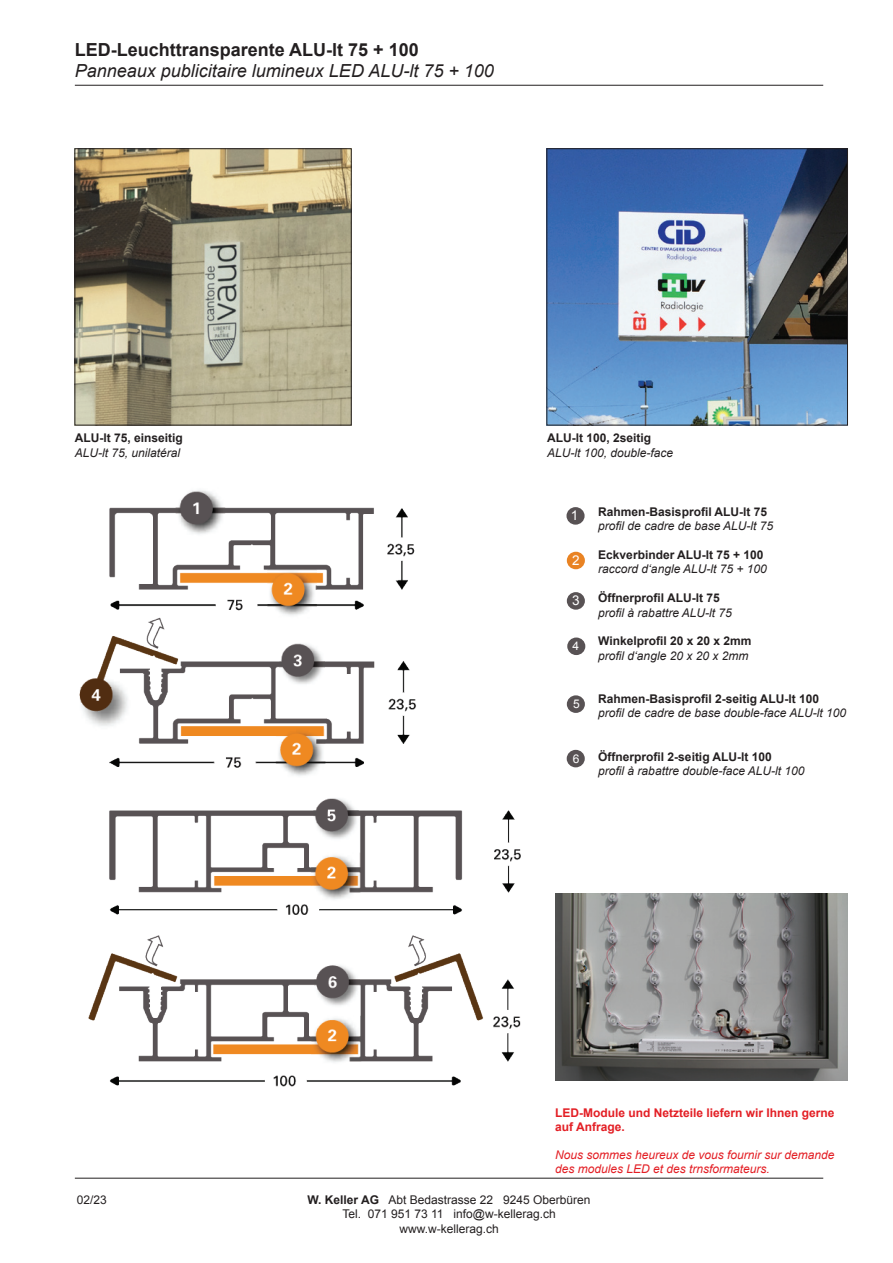
<style>
.page{position:relative;width:893px;height:1263px;background:#fff}
.page>*{position:absolute;margin:0;border:0;box-sizing:border-box;transform-origin:0 0}
.t1{font:italic 18px "Arial";color:#231f20}
.t2{font:700 18px "Arial";color:#231f20}
.t3{font:13.5px "Arial";color:#fff}
.t4{font:italic 12px "Arial";color:#231f20}
.t5{font:700 12px "Arial";color:#231f20}
.t6{font:12px/14.4px "Arial";color:#231f20;text-align:center}
.t7{font:italic 12px/14.4px "Arial";color:#e31e24}
.t8{font:700 12px/14.4px "Arial";color:#e31e24}
.t9{font:12px "Arial";color:#fff}
.s1{font-weight:700}
</style>
<div class="page">
<img style="left:549px;top:150px;width:297px;height:273px">
<div style="left:547px;top:148px;width:301px;height:277px;border:1px solid #231f20"></div>
<div style="left:566px;top:507px;width:19px;height:18px;background:#585254;border-radius:50%"></div>
<div style="left:567px;top:552px;width:18px;height:17px;background:#e98323;border-radius:50%"></div>
<div style="left:567px;top:592px;width:18px;height:18px;background:#585254;border-radius:50%"></div>
<div style="left:567px;top:637px;width:18px;height:18px;background:#585254;border-radius:50%"></div>
<hr style="left:75px;top:85px;width:748px;height:1px;background:#231f20">
<hr style="left:75px;top:1178px;width:748px;height:1px;background:#231f20">
<img style="left:79px;top:490px;width:442px;height:597px">
<div style="left:567px;top:695px;width:18px;height:18px;background:#585254;border-radius:50%"></div>
<div style="left:567px;top:750px;width:18px;height:17px;background:#585254;border-radius:50%"></div>
<img style="left:77px;top:150px;width:272px;height:273px">
<div style="left:75px;top:148px;width:276px;height:277px;border:1px solid #231f20"></div>
<img style="left:555px;top:893px;width:293px;height:188px">
<h1 class="t2" style="left:75px;top:37px;width:345px">LED-Leuchttransparente ALU-lt 75 + 100</h1>
<h1 class="t1" style="left:75px;top:59px;width:421px">Panneaux publicitaire lumineux LED ALU-lt 75 + 100</h1>
<p class="t5" style="left:75px;top:430px;width:110px">ALU-lt 75, einseitig</p>
<p class="t4" style="left:75px;top:445px;width:107px">ALU-lt 75, unilatéral</p>
<p class="t5" style="left:547px;top:430px;width:106px">ALU-lt 100, 2seitig</p>
<p class="t4" style="left:547px;top:445px;width:128px">ALU-lt 100, double-face</p>
<p class="t3" style="left:571px;top:507px;width:9px">1</p>
<p class="t3" style="left:572px;top:551px;width:9px">2</p>
<p class="t3" style="left:572px;top:592px;width:9px">3</p>
<p class="t9" style="left:572px;top:638px;width:8px">4</p>
<p class="t9" style="left:573px;top:696px;width:8px">5</p>
<p class="t9" style="left:573px;top:750px;width:8px">6</p>
<p class="t5" style="left:598px;top:504px;width:170px">Rahmen-Basisprofil ALU-lt 75</p>
<p class="t4" style="left:598px;top:518px;width:176px">profil de cadre de base ALU-lt 75</p>
<p class="t5" style="left:598px;top:547px;width:167px">Eckverbinder ALU-lt 75 + 100</p>
<p class="t4" style="left:598px;top:561px;width:170px">raccord d‘angle ALU-lt 75 + 100</p>
<p class="t5" style="left:598px;top:590px;width:123px">Öffnerprofil ALU-lt 75</p>
<p class="t4" style="left:598px;top:605px;width:135px">profil à rabattre ALU-lt 75</p>
<p class="t5" style="left:598px;top:633px;width:155px">Winkelprofil 20 x 20 x 2mm</p>
<p class="t4" style="left:598px;top:648px;width:152px">profil d‘angle 20 x 20 x 2mm</p>
<p class="t5" style="left:598px;top:691px;width:222px">Rahmen-Basisprofil 2-seitig ALU-lt 100</p>
<p class="t4" style="left:598px;top:705px;width:249px">profil de cadre de base double-face ALU-lt 100</p>
<p class="t5" style="left:598px;top:748px;width:175px">Öffnerprofil 2-seitig ALU-lt 100</p>
<p class="t4" style="left:598px;top:763px;width:208px">profil à rabattre double-face ALU-lt 100</p>
<p class="t8" style="left:555px;top:1106px;width:281px">LED-Module und Netzteile liefern wir Ihnen gerne auf Anfrage.</p>
<p class="t7" style="left:555px;top:1147px;width:281px">Nous sommes heureux de vous fournir sur demande des modules LED et des trnsformateurs.</p>
<p class="t6" style="left:77px;top:1192px;width:32px">02/23</p>
<p class="t6" style="left:308px;top:1192px;width:285px"><span class="s1">W. Keller AG</span> Abt Bedastrasse 22 9245 Oberbüren<br>Tel. 071 951 73 11 info@w-kellerag.ch www.w-kellerag.ch</p>
</div>
